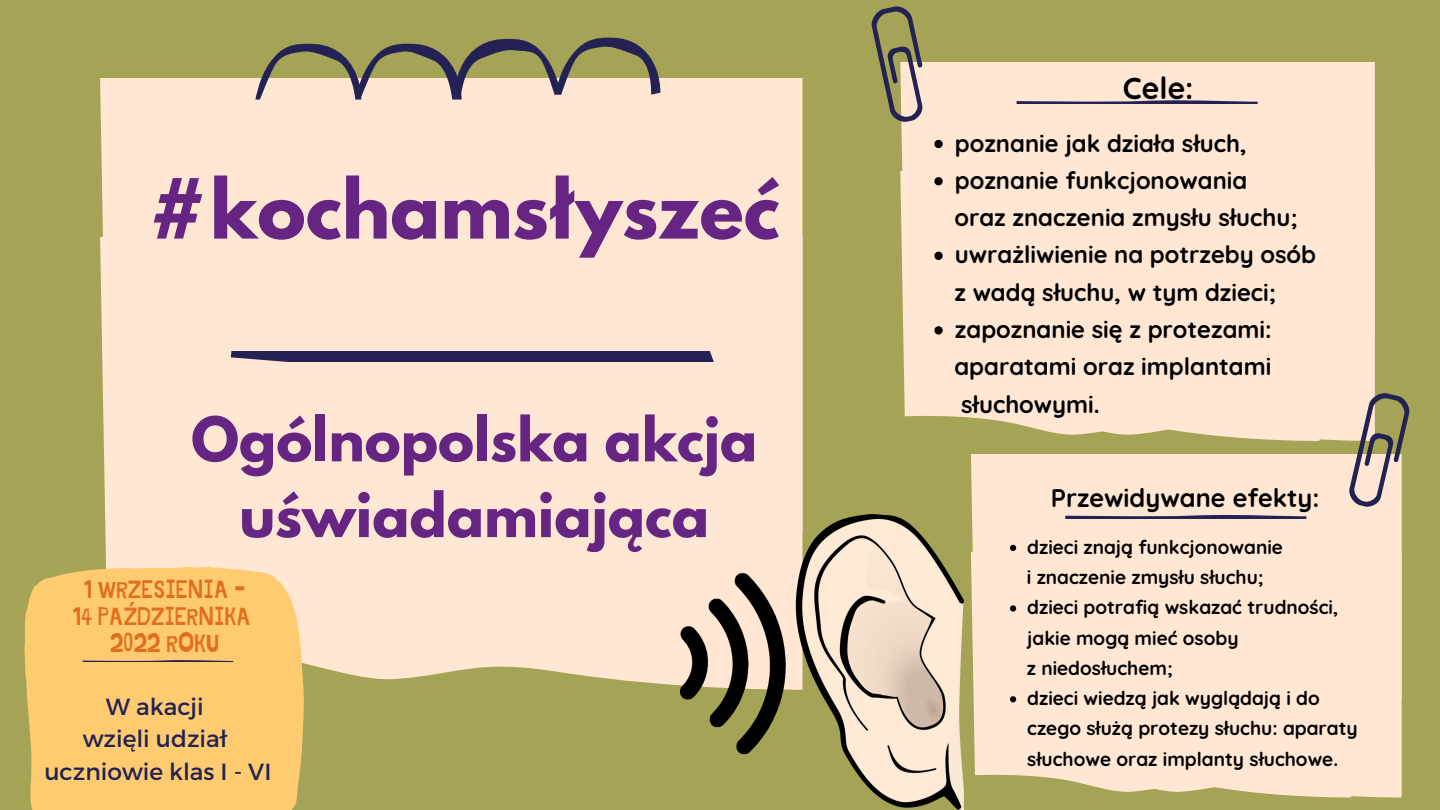
<style>
.page{position:relative;width:1440px;height:810px;background:#a5a355}
.page>*{position:absolute;margin:0;border:0;box-sizing:border-box;transform-origin:0 0}
.t1{font:700 73.4px "League Spartan";color:#662483}
.t2{font:700 54.6px/75.8px "League Spartan";color:#662483;text-align:center}
.t3{font:700 30.3px "Quicksand";color:#000}
.t4{font:700 25.4px "Quicksand";color:#000}
.t5{font:25.3px/27px "Jingleberry";color:#e16f1f;text-align:center}
.t6{font:700 23.9px/37.3px "Quicksand";color:#000}
.t7{font:23.3px/32.2px "Montserrat";color:#232253;text-align:center}
.t8{font:700 19.1px/30.3px "Quicksand";color:#000}
</style>
<div class="page">
<div style="left:973px;top:700px;width:48px;height:76px;background:#ffe7d3"></div>
<div style="left:971px;top:454px;width:50px;height:246px;background:#ffe7d3"></div>
<svg style="left:1021px;top:700px;width:381px;height:98px;background:#f8e1c9"></svg>
<div style="left:1021px;top:454px;width:381px;height:246px;background:#ffe7d3"></div>
<div style="left:100px;top:79px;width:702px;height:158px;background:#ffe7d3"></div>
<div style="left:100px;top:237px;width:702px;height:449px;background:#ffe7d3"></div>
<svg style="left:255px;top:37px;width:405px;height:63px"></svg>
<div style="left:231px;top:351px;width:487px;height:11px;background:#242254"></div>
<div style="left:903px;top:333px;width:52px;height:84px;background:#ffe7d3"></div>
<div style="left:900px;top:130px;width:55px;height:203px;background:#ffe7d3"></div>
<div style="left:955px;top:333px;width:420px;height:102px;background:#ffe7d3"></div>
<div style="left:955px;top:63px;width:420px;height:270px;background:#ffe7d3"></div>
<svg style="left:1065px;top:381px;width:345px;height:137px"></svg>
<svg style="left:1017px;top:100px;width:241px;height:4px"></svg>
<svg style="left:871px;top:6px;width:92px;height:124px"></svg>
<svg style="left:934px;top:140px;width:9px;height:8px"></svg>
<svg style="left:934px;top:177px;width:9px;height:8px"></svg>
<svg style="left:934px;top:252px;width:9px;height:8px"></svg>
<svg style="left:934px;top:326px;width:9px;height:9px"></svg>
<svg style="left:1010px;top:545px;width:6px;height:6px"></svg>
<svg style="left:1010px;top:605px;width:6px;height:7px"></svg>
<svg style="left:1010px;top:696px;width:6px;height:6px"></svg>
<img style="left:680px;top:514px;width:283px;height:296px">
<div style="left:24px;top:566px;width:280px;height:244px;background:#fecb70"></div>
<svg style="left:83px;top:660px;width:150px;height:2px"></svg>
<h1 class="t1" style="left:149px;top:173px;width:632px">#kochamsłyszeć</h1>
<h2 class="t2" style="left:191px;top:408px;width:568px">Ogólnopolska akcja uświadamiająca</h2>
<h3 class="t5" style="left:73px;top:577px;width:180px">1 WRZESIENIA -<br>14 PAŹDZIERNIKA<br>2022 ROKU</h3>
<p class="t7" style="left:44px;top:690px;width:229px">W akacji<br>wzięli udział uczniowie klas I - VI</p>
<h3 class="t3" style="left:1123px;top:69px;width:72px">Cele:</h3>
<p class="t6" style="left:955px;top:124px;width:294px">poznanie jak działa słuch, poznanie funkcjonowania</p>
<p class="t6" style="left:954px;top:199px;width:345px">oraz znaczenia zmysłu słuchu;</p>
<p class="t6" style="left:955px;top:236px;width:363px">uwrażliwienie na potrzeby osób</p>
<p class="t6" style="left:954px;top:273px;width:323px">z wadą słuchu, w tym dzieci;</p>
<p class="t6" style="left:955px;top:310px;width:318px">zapoznanie się z protezami:</p>
<p class="t6" style="left:954px;top:348px;width:319px">aparatami oraz implantami słuchowymi.</p>
<h3 class="t4" style="left:1051px;top:482px;width:270px">Przewidywane efekty:</h3>
<p class="t8" style="left:1027px;top:531px;width:257px">dzieci znają funkcjonowanie</p>
<p class="t8" style="left:1027px;top:562px;width:238px">i znaczenie zmysłu słuchu;</p>
<p class="t8" style="left:1027px;top:592px;width:313px">dzieci potrafią wskazać trudności, jakie mogą mieć osoby</p>
<p class="t8" style="left:1027px;top:653px;width:147px">z niedosłuchem;</p>
<p class="t8" style="left:1027px;top:683px;width:332px">dzieci wiedzą jak wyglądają i do czego służą protezy słuchu: aparaty słuchowe oraz implanty słuchowe.</p>
</div>
